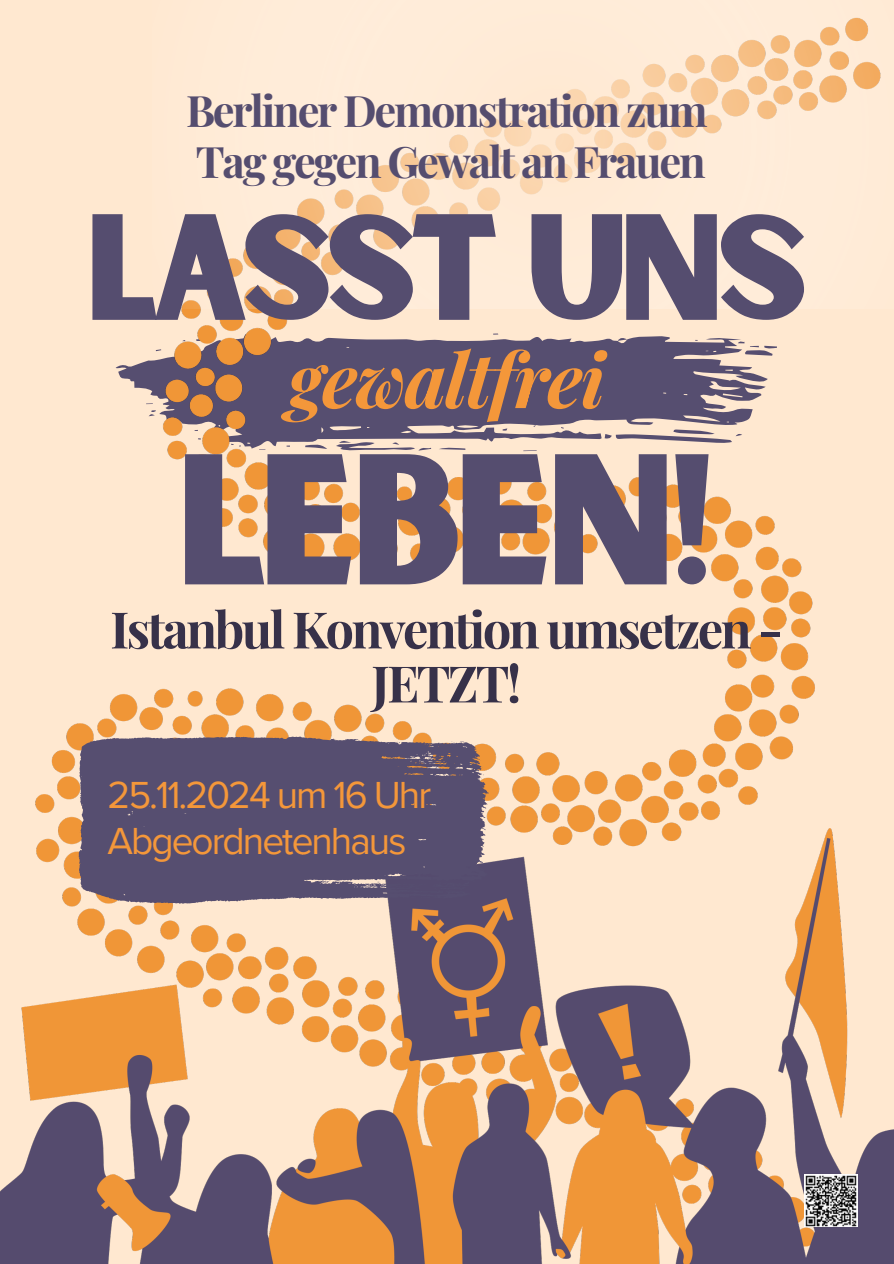
<style>
.page{position:relative;width:894px;height:1264px;background:#fff}
.page>*{position:absolute;margin:0;border:0;box-sizing:border-box;transform-origin:0 0}
.t1{font:177.45px "Sunborn Sans One";letter-spacing:-.05em;color:#554d6f}
.t2{font:144.15px "Sunborn Sans One";letter-spacing:-.05em;color:#554d6f}
.t3{font:italic 700 75px "Playfair Display";letter-spacing:-.025em;color:#f4973a}
.t4{font:700 50.4px/54px "Playfair Display";letter-spacing:-.05em;color:#373149;text-align:center}
.t5{font:700 43.35px/51.8px "Playfair Display";letter-spacing:-.05em;color:#554d6f}
.t6{font:38.85px "Proxima Nova";letter-spacing:-.05em;color:#f4973a}
</style>
<div class="page">
<img style="left:0;top:10px;width:893px;height:1253px">
<svg style="left:79px;top:736px;width:409px;height:168px;background:#615673"></svg>
<svg style="left:342px;top:882px;width:11px;height:4px"></svg>
<svg style="left:457px;top:763px;width:6px;height:6px"></svg>
<svg style="left:445px;top:761px;width:3px;height:4px"></svg>
<svg style="left:430px;top:754px;width:3px;height:4px"></svg>
<svg style="left:149px;top:809px;width:7px;height:6px"></svg>
<svg style="left:460px;top:741px;width:6px;height:3px"></svg>
<svg style="left:481px;top:774px;width:3px;height:4px"></svg>
<div style="left:388px;top:866px;width:92px;height:32px;background:#554d6f"></div>
<svg style="left:153px;top:0;width:740px;height:309px;background:#fde6ce"></svg>
<img style="left:804px;top:1173px;width:52px;height:53px">
<h4 class="t5" style="left:186px;top:83px;width:523px">Berliner Demonstration zum<br>Tag gegen Gewalt an Frauen</h4>
<p class="t2" style="left:85px;top:176px;width:724px">LASST UNS</p>
<h1 class="t3" style="left:288px;top:327px;width:318px">gewaltfrei</h1>
<h2 class="t1" style="left:176px;top:407px;width:542px">LEBEN!</h2>
<h3 class="t4" style="left:110px;top:600px;width:673px">Istanbul Konvention umsetzen -<br>JETZT!</h3>
<p class="t6" style="left:107px;top:772px;width:325px">25.11.2024 um 16 Uhr</p>
<p class="t6" style="left:107px;top:818px;width:300px">Abgeordnetenhaus</p>
</div>
